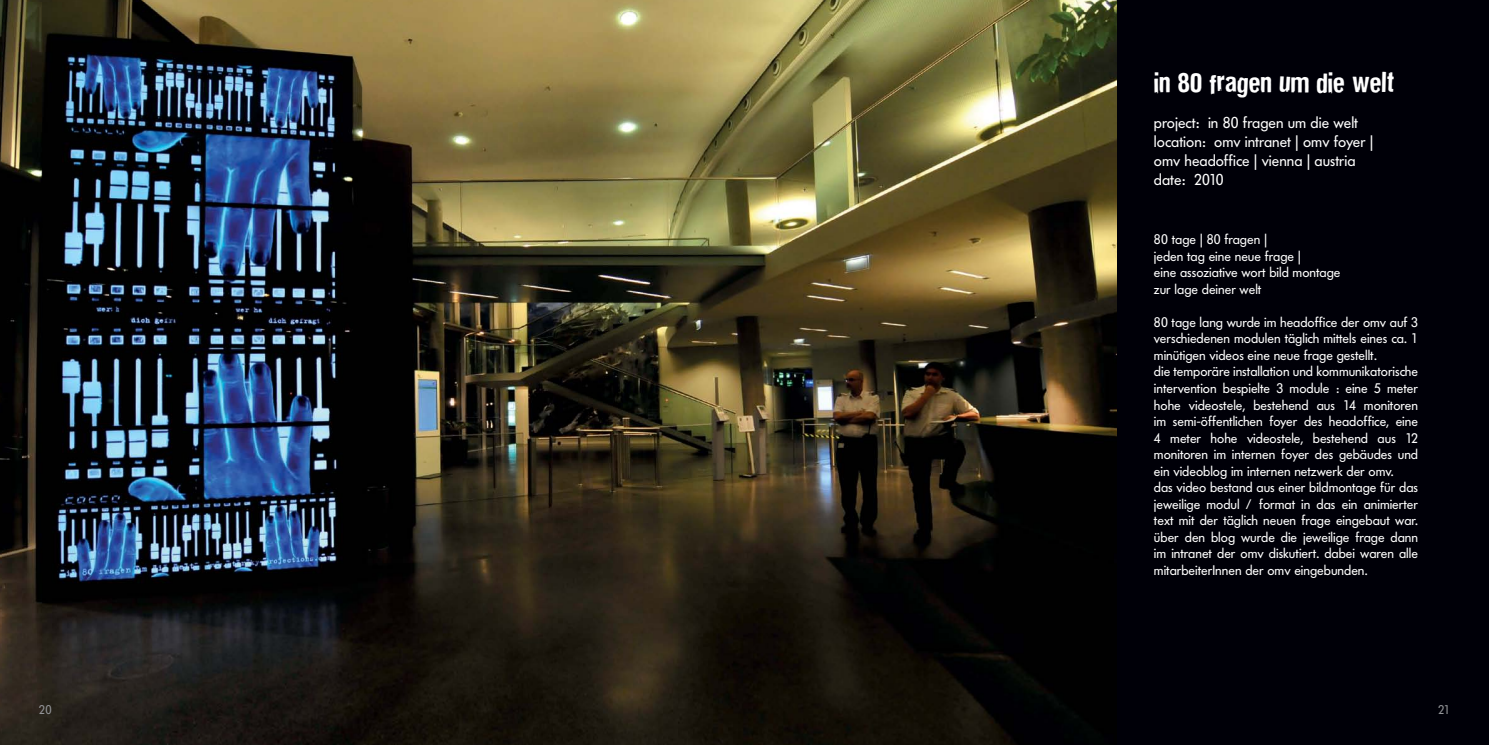
<style>
.page{position:relative;width:1489px;height:745px;background:#fff}
.page>*{position:absolute;margin:0;border:0;box-sizing:border-box;transform-origin:0 0}
.t1{font:26.25px "Dirtyhouse";color:#fff}
.t2{font:15.62px/18.8px "Futura BQ";color:#fff}
.t3{font:13.75px/16.5px "Futura BQ";color:#fff}
.t4{font:12.5px "Futura BQ";color:#939598}
</style>
<div class="page">
<div style="left:1107px;top:0;width:381px;height:744px;background:#000008"></div>
<img style="left:0;top:0;width:1116px;height:744px">
<h1 class="t1" style="left:1153px;top:63px;width:242px">in 80 fragen um die welt</h1>
<p class="t2" style="left:1153px;top:114px;width:221px">project: in 80 fragen um die welt location: omv intranet | omv foyer | omv headoffice | vienna | austria date: 2010</p>
<p class="t3" style="left:1153px;top:231px;width:188px">80 tage | 80 fragen |<br>jeden tag eine neue frage |<br>eine assoziative wort bild montage zur lage deiner welt</p>
<p class="t3" style="left:1153px;top:314px;width:266px">80 tage lang wurde im headoffice der omv auf 3 verschiedenen modulen täglich mittels eines ca. 1 minütigen videos eine neue frage gestellt.<br>die temporäre installation und kommunikatorische intervention bespielte 3 module : eine 5 meter hohe videostele, bestehend aus 14 monitoren im semi-öffentlichen foyer des headoffice, eine 4 meter hohe videostele, bestehend aus 12 monitoren im internen foyer des gebäudes und ein videoblog im internen netzwerk der omv.<br>das video bestand aus einer bildmontage für das jeweilige modul / format in das ein animierter text mit der täglich neuen frage eingebaut war. über den blog wurde die jeweilige frage dann im intranet der omv diskutiert. dabei waren alle mitarbeiterInnen der omv eingebunden.</p>
<p class="t4" style="left:39px;top:702px;width:14px">20</p>
<p class="t4" style="left:1437px;top:702px;width:13px">21</p>
</div>
